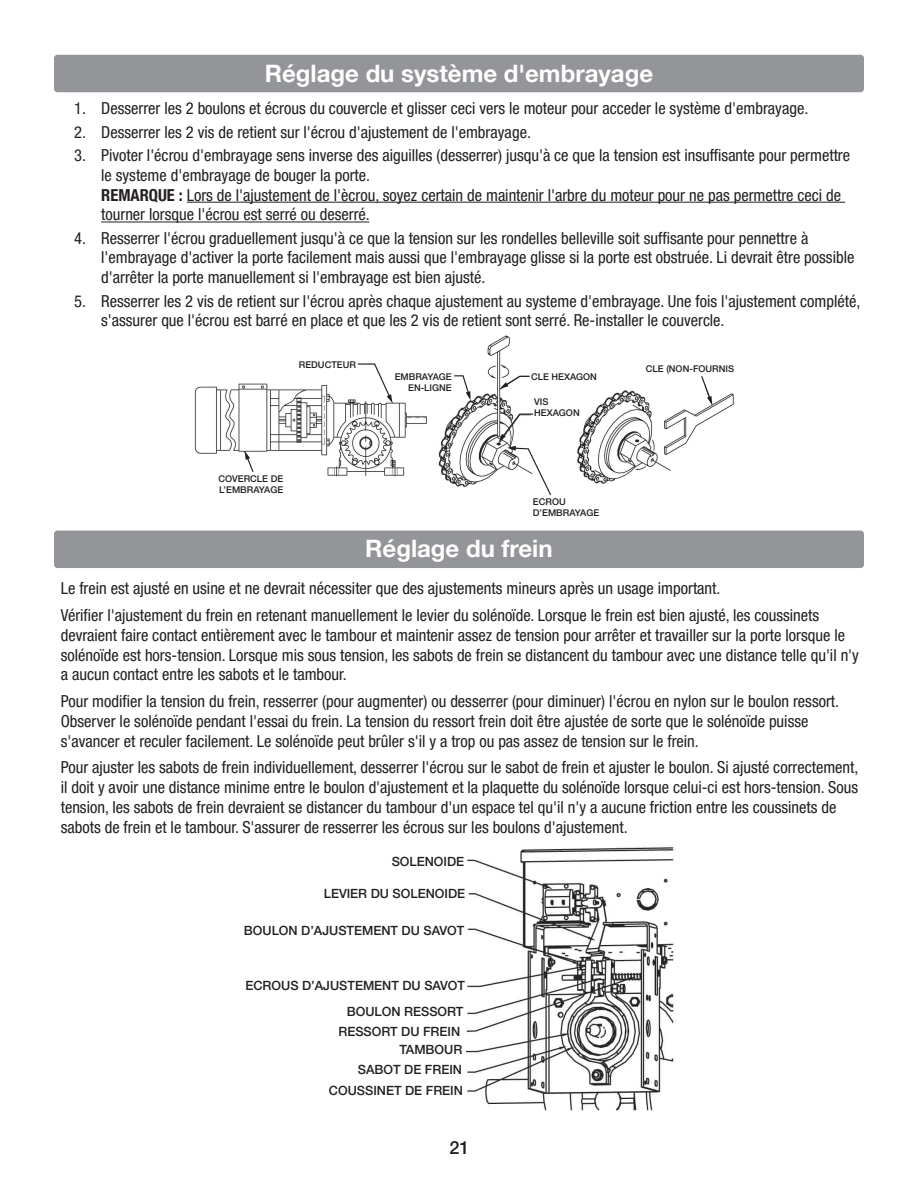
<style>
.page{position:relative;width:918px;height:1188px;background:#fff}
.page>*{position:absolute;margin:0;border:0;box-sizing:border-box;transform-origin:0 0}
.t1{font:700 24px "Helvetica Neue LT Pro";color:#fff}
.t2{font:500 18px "Helvetica Neue LT Pro";color:#231f20}
.t3{font:condensed 16.5px/19.8px "Helvetica Neue LT Pro";color:#231f20}
.t4{font:500 12.75px/20.4px "Helvetica Neue LT Pro";color:#231f20;text-align:right}
.t5{font:500 9.3px/11.1px "Helvetica Neue LT Pro";color:#211e1e}
.s1{font-weight:700}
</style>
<div class="page">
<img style="left:466px;top:847px;width:208px;height:264px">
<div style="left:54px;top:55px;width:810px;height:37px;background:#939598;border-radius:4px"></div>
<div style="left:54px;top:531px;width:810px;height:37px;background:#939598;border-radius:4px"></div>
<hr style="left:187px;top:202px;width:658px;height:1px;background:#231f20">
<hr style="left:101px;top:222px;width:268px;height:1px;background:#231f20">
<img style="left:194px;top:335px;width:540px;height:152px">
<div style="left:333px;top:376px;width:42px;height:10px;background:#fff"></div>
<div style="left:263px;top:469px;width:63px;height:10px;background:#fff"></div>
<div style="left:529px;top:371px;width:64px;height:10px;background:#fff"></div>
<div style="left:531px;top:410px;width:42px;height:10px;background:#fff"></div>
<div style="left:529px;top:426px;width:44px;height:15px;background:#fff"></div>
<div style="left:420px;top:366px;width:39px;height:19px;background:#fff"></div>
<div style="left:614px;top:366px;width:91px;height:20px;background:#fff"></div>
<div style="left:371px;top:377px;width:36px;height:25px;background:#fff"></div>
<div style="left:436px;top:375px;width:36px;height:25px;background:#fff"></div>
<div style="left:237px;top:453px;width:36px;height:24px;background:#fff"></div>
<svg style="left:357px;top:363px;width:36px;height:40px"></svg>
<svg style="left:454px;top:375px;width:17px;height:25px"></svg>
<svg style="left:500px;top:375px;width:31px;height:14px"></svg>
<svg style="left:700px;top:375px;width:12px;height:30px"></svg>
<svg style="left:499px;top:413px;width:53px;height:83px"></svg>
<svg style="left:245px;top:451px;width:10px;height:21px"></svg>
<h1 class="t1" style="left:265px;top:58px;width:390px">Réglage du système d'embrayage</h1>
<p class="t3" style="left:74px;top:98px;width:736px">1. Desserrer les 2 boulons et écrous du couvercle et glisser ceci vers le moteur pour acceder le système d'embrayage.</p>
<p class="t3" style="left:74px;top:122px;width:458px">2. Desserrer les 2 vis de retient sur l'écrou d'ajustement de l'embrayage.</p>
<p class="t3" style="left:101px;top:145px;width:750px;text-indent:-27px">3. Pivoter l'écrou d'embrayage sens inverse des aiguilles (desserrer) jusqu'à ce que la tension est insuffisante pour permettre le systeme d'embrayage de bouger la porte.<br><span class="s1">REMARQUE :</span> Lors de l'ajustement de l'ècrou, soyez certain de maintenir l'arbre du moteur pour ne pas permettre ceci de tourner lorsque l'écrou est serré ou deserré.</p>
<p class="t3" style="left:101px;top:228px;width:755px;text-indent:-27px">4. Resserrer l'écrou graduellement jusqu'à ce que la tension sur les rondelles belleville soit suffisante pour pennettre à l'embrayage d'activer la porte facilement mais aussi que l'embrayage glisse si la porte est obstruée. Li devrait être possible d'arrêter la porte manuellement si l'embrayage est bien ajusté.</p>
<p class="t3" style="left:101px;top:291px;width:761px;text-indent:-27px">5. Resserrer les 2 vis de retient sur l'écrou après chaque ajustement au systeme d'embrayage. Une fois l'ajustement complété, s'assurer que l'écrou est barré en place et que les 2 vis de retient sont serré. Re-installer le couvercle.</p>
<p class="t5" style="left:299px;top:359px;width:59px">REDUCTEUR</p>
<p class="t5" style="left:395px;top:371px;width:59px;text-align:right">EMBRAYAGE<br>EN-LIGNE</p>
<p class="t5" style="left:531px;top:371px;width:67px">CLE HEXAGON</p>
<p class="t5" style="left:646px;top:363px;width:90px">CLE (NON-FOURNIS</p>
<p class="t5" style="left:219px;top:473px;width:66px">COVERCLE DE<br>L’EMBRAYAGE</p>
<p class="t5" style="left:534px;top:396px;width:47px">VIS<br>HEXAGON</p>
<p class="t5" style="left:533px;top:496px;width:68px">ECROU<br>D’EMBRAYAGE</p>
<h1 class="t1" style="left:365px;top:534px;width:189px">Réglage du frein</h1>
<p class="t3" style="left:61px;top:575px;width:760px;line-height:26.5px">Le frein est ajusté en usine et ne devrait nécessiter que des ajustements mineurs après un usage important.<br>Vérifier l'ajustement du frein en retenant manuellement le levier du solénoïde. Lorsque le frein est bien ajusté, les coussinets</p>
<p class="t3" style="left:61px;top:625px;width:800px">devraient faire contact entièrement avec le tambour et maintenir assez de tension pour arrêter et travailler sur la porte lorsque le solénoïde est hors-tension. Lorsque mis sous tension, les sabots de frein se distancent du tambour avec une distance telle qu'il n'y a aucun contact entre les sabots et le tambour.</p>
<p class="t3" style="left:61px;top:691px;width:780px">Pour modifier la tension du frein, resserrer (pour augmenter) ou desserrer (pour diminuer) l'écrou en nylon sur le boulon ressort.<br>Observer le solénoïde pendant l'essai du frein. La tension du ressort frein doit être ajustée de sorte que le solénoïde puisse s'avancer et reculer facilement. Le solénoïde peut brûler s'il y a trop ou pas assez de tension sur le frein.</p>
<p class="t3" style="left:61px;top:757px;width:799px">Pour ajuster les sabots de frein individuellement, desserrer l'écrou sur le sabot de frein et ajuster le boulon. Si ajusté correctement, il doit y avoir une distance minime entre le boulon d'ajustement et la plaquette du solénoïde lorsque celui-ci est hors-tension. Sous tension, les sabots de frein devraient se distancer du tambour d'un espace tel qu'il n'y a aucune friction entre les coussinets de sabots de frein et le tambour. S'assurer de resserrer les écrous sur les boulons d'ajustement.</p>
<p class="t4" style="left:392px;top:851px;width:74px">SOLENOIDE</p>
<p class="t4" style="left:324px;top:883px;width:143px">LEVIER DU SOLENOIDE</p>
<p class="t4" style="left:244px;top:920px;width:222px">BOULON D’AJUSTEMENT DU SAVOT</p>
<p class="t4" style="left:245px;top:975px;width:221px">ECROUS D’AJUSTEMENT DU SAVOT</p>
<p class="t4" style="left:347px;top:1001px;width:118px">BOULON RESSORT</p>
<p class="t4" style="left:338px;top:1021px;width:123px">RESSORT DU FREIN</p>
<p class="t4" style="left:329px;top:1039px;width:135px">TAMBOUR<br>SABOT DE FREIN<br>COUSSINET DE FREIN</p>
<p class="t2" style="left:450px;top:1137px;width:22px">21</p>
</div>
